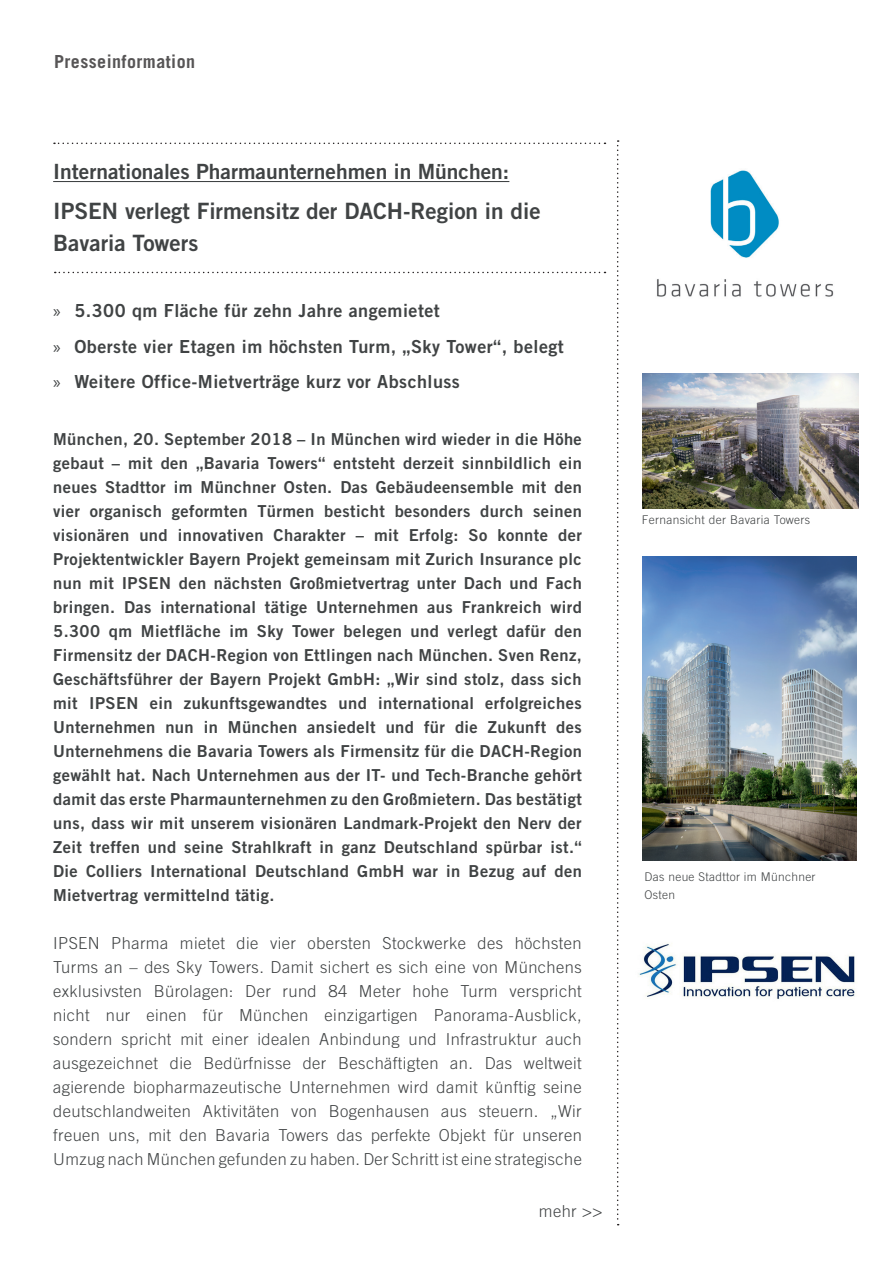
<style>
.page{position:relative;width:893px;height:1263px;background:#fff}
.page>*{position:absolute;margin:0;border:0;box-sizing:border-box;transform-origin:0 0}
.t1{font:22.5px/31.5px "Trade Gothic LT Bold Two";color:#404344}
.t2{font:21px "Trade Gothic LT Bold Two";color:#404344}
.t3{font:18px/35.5px "Trade Gothic LT Bold Two";letter-spacing:.025em;color:#404344}
.t4{font:700 18px "Trade Gothic LT";letter-spacing:.025em;color:#575556}
.t5{font:16.5px/24px "Trade Gothic LT Bold Two";letter-spacing:.025em;color:#404344;text-align:justify}
.t6{font:300 16.5px/24px "Trade Gothic LT";letter-spacing:.025em;color:#404344;text-align:justify}
.t7{font:300 12px/18px "Trade Gothic LT";letter-spacing:.025em;color:#404344}
.s1{font-family:"Myriad Pro"}
</style>
<div class="page">
<svg style="left:54px;top:143px;width:551px;height:1px"></svg>
<svg style="left:55px;top:272px;width:550px;height:1px"></svg>
<svg style="left:617px;top:140px;width:2px;height:1085px"></svg>
<hr style="left:53px;top:181px;width:456px;height:1px;background:#404344">
<img style="left:657px;top:170px;width:177px;height:127px">
<img style="left:642px;top:373px;width:216px;height:136px">
<img style="left:638px;top:943px;width:217px;height:56px">
<img style="left:643px;top:557px;width:214px;height:303px">
<p class="t4" style="left:54px;top:50px;width:143px">Presseinformation</p>
<p class="t2" style="left:53px;top:159px;width:458px">Internationales Pharmaunternehmen in München:</p>
<h1 class="t1" style="left:53px;top:195px;width:489px">IPSEN verlegt Firmensitz der DACH-Region in die<br>Bavaria Towers</h1>
<p class="t3" style="left:53px;top:292px;width:512px"><span class="s1">»</span> 5.300 qm Fläche für zehn Jahre angemietet<br><span class="s1">»</span> Oberste vier Etagen im höchsten Turm, „Sky Tower“, belegt <span class="s1">»</span> Weitere Office-Mietverträge kurz vor Abschluss</p>
<p class="t5" style="left:53px;top:426px;width:530px">München, 20. September 2018 – In München wird wieder in die Höhe gebaut – mit den „Bavaria Towers“ entsteht derzeit sinnbildlich ein neues Stadttor im Münchner Osten. Das Gebäudeensemble mit den vier organisch geformten Türmen besticht besonders durch seinen visionären und innovativen Charakter – mit Erfolg: So konnte der Projektentwickler Bayern Projekt gemeinsam mit Zurich Insurance plc nun mit IPSEN den nächsten Großmietvertrag unter Dach und Fach bringen. Das international tätige Unternehmen aus Frankreich wird 5.300 qm Mietfläche im Sky Tower belegen und verlegt dafür den Firmensitz der DACH-Region von Ettlingen nach München. Sven Renz, Geschäftsführer der Bayern Projekt GmbH: „Wir sind stolz, dass sich mit IPSEN ein zukunftsgewandtes und international erfolgreiches Unternehmen nun in München ansiedelt und für die Zukunft des Unternehmens die Bavaria Towers als Firmensitz für die DACH-Region gewählt hat. Nach Unternehmen aus der IT- und Tech-Branche gehört damit das erste Pharmaunternehmen zu den Großmietern. Das bestätigt uns, dass wir mit unserem visionären Landmark-Projekt den Nerv der Zeit treffen und seine Strahlkraft in ganz Deutschland spürbar ist.“ Die Colliers International Deutschland GmbH war in Bezug auf den Mietvertrag vermittelnd tätig.</p>
<p class="t6" style="left:53px;top:931px;width:530px">IPSEN Pharma mietet die vier obersten Stockwerke des höchsten Turms an – des Sky Towers. Damit sichert es sich eine von Münchens exklusivsten Bürolagen: Der rund 84 Meter hohe Turm verspricht nicht nur einen für München einzigartigen Panorama-Ausblick, sondern spricht mit einer idealen Anbindung und Infrastruktur auch ausgezeichnet die Bedürfnisse der Beschäftigten an. Das weltweit agierende biopharmazeutische Unternehmen wird damit künftig seine deutschlandweiten Aktivitäten von Bogenhausen aus steuern. „Wir freuen uns, mit den Bavaria Towers das perfekte Objekt für unseren Umzug nach München gefunden zu haben. Der Schritt ist eine strategische</p>
<p class="t6" style="left:539px;top:1199px;width:65px">mehr &gt;&gt;</p>
<p class="t7" style="left:642px;top:511px;width:170px">Fernansicht der Bavaria Towers</p>
<p class="t7" style="left:644px;top:867px;width:173px">Das neue Stadttor im Münchner<br>Osten</p>
</div>
